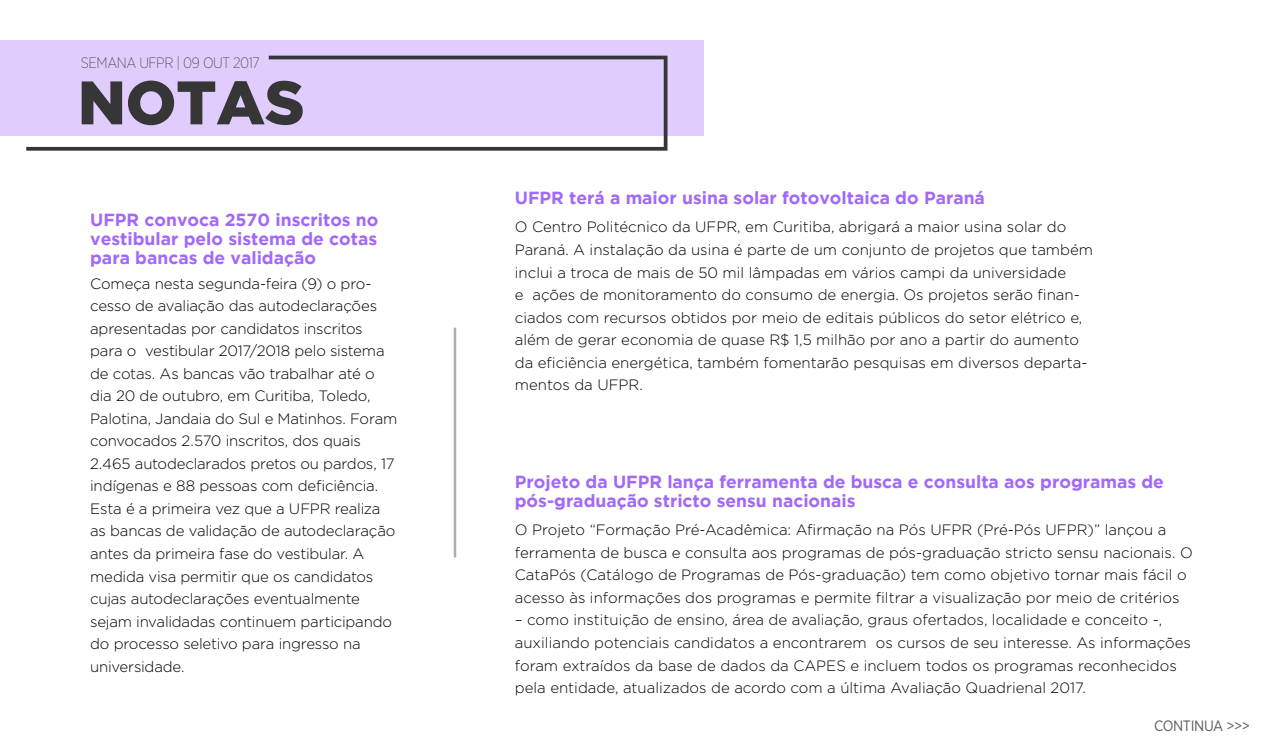
<style>
.page{position:relative;width:1275px;height:744px;background:#fff}
.page>*{position:absolute;margin:0;border:0;box-sizing:border-box;transform-origin:0 0}
.t1{font:900 61.25px "Gotham";letter-spacing:-.005em;color:#363636}
.t2{font:700 17.5px/18.8px "Gotham";color:#a269f8;text-align:justify}
.t3{font:300 15px/22.5px "Gotham";color:#000}
.t4{font:200 15px "Gotham Narrow";letter-spacing:-.025em;color:#363636}
.t5{font:15px "Gotham Narrow";letter-spacing:-.025em;color:#5e5e5e}
</style>
<div class="page">
<div style="left:0;top:41px;width:704px;height:95px;background:#e0cdfd"></div>
<svg style="left:26px;top:56px;width:642px;height:95px"></svg>
<hr style="left:454px;top:328px;width:2px;height:229px;background:#aeaeae">
<p class="t4" style="left:81px;top:53px;width:180px">SEMANA UFPR | 09 OUT 2017</p>
<h1 class="t1" style="left:78px;top:67px;width:228px">NOTAS</h1>
<p class="t2" style="left:90px;top:210px;width:290px">UFPR convoca 2570 inscritos no vestibular pelo sistema de cotas para bancas de validação</p>
<p class="t3" style="left:90px;top:272px;width:309px">Começa nesta segunda-feira (9) o pro&shy;cesso de avaliação das autodeclarações apresentadas por candidatos inscritos para o vestibular 2017/2018 pelo sistema de cotas. As bancas vão trabalhar até o dia 20 de outubro, em Curitiba, Toledo, Palotina, Jandaia do Sul e Matinhos. Foram convocados 2.570 inscritos, dos quais 2.465 autodeclarados pretos ou pardos, 17 indígenas e 88 pessoas com deficiência.<br>Esta é a primeira vez que a UFPR realiza as bancas de validação de autodeclaração antes da primeira fase do vestibular. A medida visa permitir que os candidatos cujas autodeclarações eventualmente sejam invalidadas continuem participando do processo seletivo para ingresso na universidade.</p>
<p class="t2" style="left:515px;top:188px;width:472px">UFPR terá a maior usina solar fotovoltaica do Paraná</p>
<p class="t3" style="left:515px;top:215px;width:580px">O Centro Politécnico da UFPR, em Curitiba, abrigará a maior usina solar do Paraná. A instalação da usina é parte de um conjunto de projetos que também inclui a troca de mais de 50 mil lâmpadas em vários campi da universidade<br>e ações de monitoramento do consumo de energia. Os projetos serão finan&shy;ciados com recursos obtidos por meio de editais públicos do setor elétrico e, além de gerar economia de quase R$ 1,5 milhão por ano a partir do aumento da eficiência energética, também fomentarão pesquisas em diversos departa&shy;mentos da UFPR.</p>
<p class="t2" style="left:515px;top:472px;width:651px">Projeto da UFPR lança ferramenta de busca e consulta aos programas de pós-graduação stricto sensu nacionais</p>
<p class="t3" style="left:515px;top:518px;width:679px">O Projeto “Formação Pré-Acadêmica: Afirmação na Pós UFPR (Pré-Pós UFPR)” lançou a ferramenta de busca e consulta aos programas de pós-graduação stricto sensu nacionais. O CataPós (Catálogo de Programas de Pós-graduação) tem como objetivo tornar mais fácil o acesso às informações dos programas e permite filtrar a visualização por meio de critérios</p>
<p class="t3" style="left:515px;top:608px;width:678px">– como instituição de ensino, área de avaliação, graus ofertados, localidade e conceito -, auxiliando potenciais candidatos a encontrarem os cursos de seu interesse. As informações foram extraídos da base de dados da CAPES e incluem todos os programas reconhecidos pela entidade, atualizados de acordo com a última Avaliação Quadrienal 2017.</p>
<p class="t5" style="left:1154px;top:716px;width:97px">CONTINUA &gt;&gt;&gt;</p>
</div>
